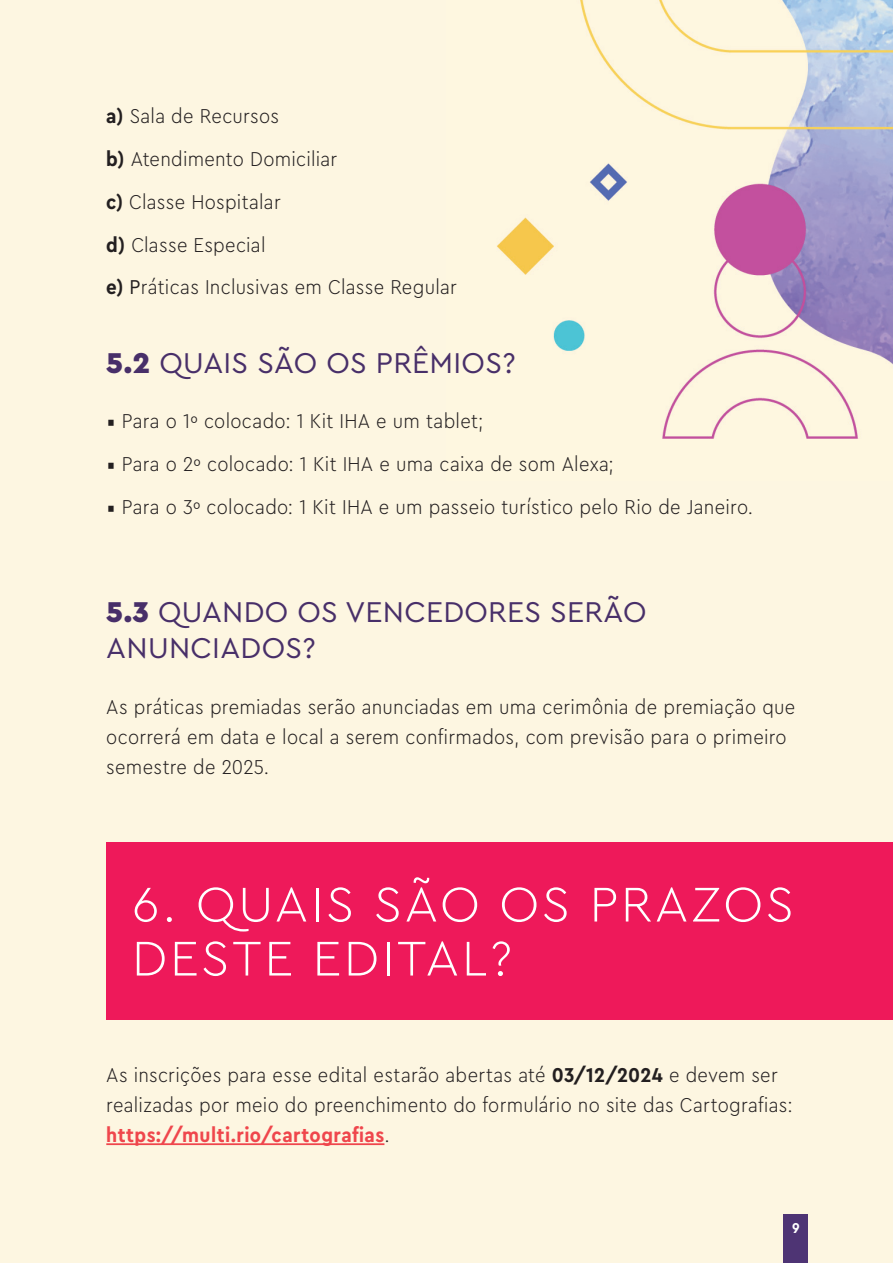
<style>
.page{position:relative;width:893px;height:1263px;background:#fdf6e1}
.page>*{position:absolute;margin:0;border:0;box-sizing:border-box;transform-origin:0 0}
.t1{font:300 51px/54px "Cera Pro";letter-spacing:.05em;color:#fff}
.t2{font:30px/36px "Cera Pro";letter-spacing:.01em;color:#482f69}
.t3{font:300 21px/42.8px "Cera Compact Pro";letter-spacing:.015em;color:#231f20}
.t4{font:700 15px "Cera Compact Pro";color:#fff}
.s1{font-weight:700}
.s2{font-weight:400}
.s3{font-weight:900}
.s4{font-family:"Titillium Web";font-weight:400}
.s5{font-weight:700;color:#ef464c}
</style>
<div class="page">
<img style="left:446px;top:0;width:447px;height:481px">
<div style="left:784px;top:1215px;width:24px;height:48px;background:#4e3474"></div>
<div style="left:106px;top:842px;width:787px;height:177px;background:#ee195a"></div>
<hr style="left:106px;top:1143px;width:278px;height:2px;background:#ef464c">
<p class="t3" style="left:106px;top:94px;width:352px"><span class="s1">a)</span> Sala de Recursos<br><span class="s1">b)</span> Atendimento Domiciliar<br><span class="s1">c)</span> Classe Hospitalar<br><span class="s1">d)</span> Classe Especial<br><span class="s1">e)</span> <span class="s2">P</span>ráticas Inclusivas em Classe Regular</p>
<h2 class="t2" style="left:106px;top:343px;width:411px"><span class="s3">5.2</span> QUAIS SÃO OS PRÊMIOS?</h2>
<p class="t3" style="left:106px;top:399px;width:379px"><span class="s4">•</span> Para o 1º colocado: 1 Kit IHA e um tablet;</p>
<p class="t3" style="left:106px;top:442px;width:509px"><span class="s4">•</span> Para o 2º colocado: 1 Kit IHA e uma caixa de som Alexa;</p>
<p class="t3" style="left:106px;top:485px;width:648px"><span class="s4">•</span> Para o 3º colocado: 1 Kit IHA e um passeio turístico pelo Rio de Janeiro.</p>
<h2 class="t2" style="left:106px;top:593px;width:542px"><span class="s3">5.3</span> QUANDO OS VENCEDORES SERÃO<br>ANUNCIADOS?</h2>
<p class="t3" style="left:106px;top:691px;width:691px;line-height:30px">As práticas premiadas serão anunciadas em uma cerimônia de premiação que ocorrerá em data e local a serem confirmados, com previsão para o primeiro semestre de 2025.</p>
<h1 class="t1" style="left:132px;top:875px;width:664px">6. QUAIS SÃO OS PRAZOS<br>DESTE EDITAL?</h1>
<p class="t3" style="left:106px;top:1059px;width:688px;line-height:30px">As inscrições para esse edital estarão abertas até <span class="s1">03/12/2024</span> e devem ser realizadas por meio do preenchimento do formulário no site das Cartografias: <span class="s5">https://multi.rio/cartografias</span>.</p>
<p class="t4" style="left:792px;top:1218px;width:9px">9</p>
</div>
